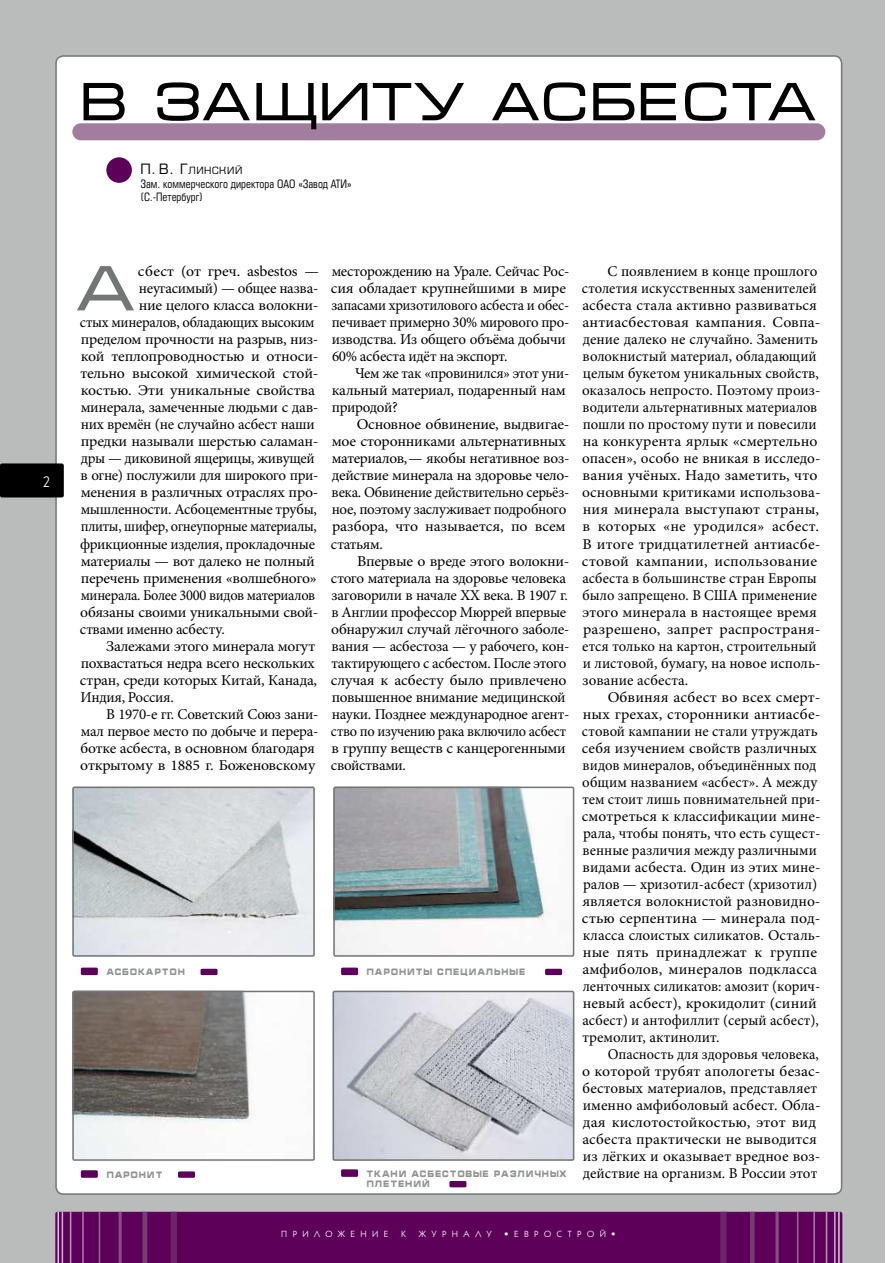
<style>
.page{position:relative;width:893px;height:1263px;background:#fff}
.page>*{position:absolute;margin:0;border:0;box-sizing:border-box;transform-origin:0 0}
.t1{font:64.8px "Micra C";color:#737676}
.t2{font:54.6px "Micra C";color:#000}
.t3{font:15px/17px "Minion Pro";letter-spacing:-.005em;color:#000;scale:1.05 1}
.t4{font:15px/17px "Minion Pro";letter-spacing:-.005em;color:#000}
.t5{font:15px/17px "Minion Pro";letter-spacing:-.005em;color:#000;scale:.96 1}
.t6{font:15px "Minion Pro";letter-spacing:-.005em;color:#000;scale:1.04 1}
.t7{font:15px "Minion Pro";letter-spacing:-.005em;color:#000;scale:.95 1}
.t8{font:700 15px "Repriza C";color:#fff}
.t9{font:11.25px/13.5px "Europe Condensed C";color:#000}
.t10{font:10.5px "Eurofont C";letter-spacing:.055em;color:#000}
.t11{font:700 9px/10.5px "Micra C";letter-spacing:.1em;color:#909392;scale:.75 1}
.t12{font:9px "Kabel Book C";letter-spacing:.61em;color:#fff}
.s1{font-size:15px}
</style>
<div class="page">
<div style="left:0;top:0;width:884px;height:1263px;background:#babcbc"></div>
<div style="left:55px;top:1212px;width:787px;height:51px;background:#5d005a"></div>
<hr style="left:57px;top:1212px;width:2px;height:51px;background:#d7c7d8">
<hr style="left:62px;top:1212px;width:1px;height:51px;background:#c4aec4">
<hr style="left:70px;top:1212px;width:1px;height:51px;background:#b395b1">
<hr style="left:82px;top:1212px;width:2px;height:51px;background:#a27d9f">
<hr style="left:99px;top:1212px;width:1px;height:51px;background:#926790">
<hr style="left:119px;top:1212px;width:3px;height:51px;background:#835181">
<div style="left:142px;top:1212px;width:5px;height:51px;background:#763c72"></div>
<div style="left:171px;top:1212px;width:6px;height:51px;background:#692566"></div>
<hr style="left:838px;top:1212px;width:1px;height:51px;background:#d7c7d8">
<hr style="left:834px;top:1212px;width:1px;height:51px;background:#c4aec4">
<hr style="left:825px;top:1212px;width:2px;height:51px;background:#b395b1">
<hr style="left:813px;top:1212px;width:2px;height:51px;background:#a27d9f">
<hr style="left:796px;top:1212px;width:2px;height:51px;background:#926790">
<hr style="left:775px;top:1212px;width:3px;height:51px;background:#835181">
<hr style="left:750px;top:1212px;width:4px;height:51px;background:#763c72">
<div style="left:720px;top:1212px;width:6px;height:51px;background:#692566"></div>
<div style="left:56px;top:56px;width:785px;height:1138px;background:#fff;border-radius:7px"></div>
<div style="left:72px;top:123px;width:753px;height:17px;background:#a27d9f"></div>
<div style="left:106px;top:157px;width:26px;height:26px;background:#5d005a;border-radius:50%"></div>
<svg style="left:72px;top:786px;width:243px;height:171px;background:#cdd1d4"></svg>
<svg style="left:72px;top:990px;width:243px;height:171px"></svg>
<svg style="left:333px;top:786px;width:242px;height:171px"></svg>
<svg style="left:332px;top:990px;width:243px;height:171px;background:#c7c9d0"></svg>
<div style="left:81px;top:968px;width:17px;height:7px;background:#5d005a;border-radius:2px"></div>
<div style="left:200px;top:969px;width:17px;height:6px;background:#5d005a;border-radius:2px"></div>
<div style="left:81px;top:1170px;width:17px;height:8px;background:#5d005a"></div>
<div style="left:178px;top:1171px;width:17px;height:7px;background:#5d005a;border-radius:2px"></div>
<div style="left:341px;top:968px;width:17px;height:7px;background:#5d005a;border-radius:2px"></div>
<div style="left:545px;top:969px;width:17px;height:6px;background:#5d005a;border-radius:2px"></div>
<div style="left:341px;top:1169px;width:17px;height:8px;background:#5d005a;border-radius:2px"></div>
<div style="left:449px;top:1181px;width:17px;height:6px;background:#5d005a;border-radius:2px"></div>
<div style="left:0;top:463px;width:64px;height:34px;background:#000;border-radius:2px"></div>
<p class="t8" style="left:43px;top:473px;width:8px">2</p>
<h2 class="t2" style="left:81px;top:82px;width:737px">В ЗАЩИТУ АСБЕСТА</h2>
<p class="t10" style="left:140px;top:164px;width:103px"><span class="s1">П. В. Г</span>ЛИНСКИЙ</p>
<p class="t9" style="left:140px;top:178px;width:213px">Зам. коммерческого директора ОАО «Завод АТИ» (С.-Петербург)</p>
<h1 class="t1" style="left:76px;top:265px;width:61px">А</h1>
<p class="t3" style="left:138px;top:264px;width:174px">сбест (от греч. asbestos —</p>
<p class="t4" style="left:139px;top:281px;width:181px">неугасимый) — общее назва-</p>
<p class="t3" style="left:139px;top:298px;width:173px">ние целого класса волокни-</p>
<p class="t4" style="left:80px;top:315px;width:236px">стых минералов, обладающих высоким</p>
<p class="t6" style="left:81px;top:334px;width:230px">пределом прочности на разрыв, низ-</p>
<p class="t3" style="left:81px;top:349px;width:228px">кой теплопроводностью и относи-</p>
<p class="t3" style="left:80px;top:366px;width:228px">тельно высокой химической стой-</p>
<p class="t3" style="left:81px;top:383px;width:225px">костью. Эти уникальные свойства</p>
<p class="t4" style="left:81px;top:401px;width:239px">минерала, замеченные людьми с дав-</p>
<p class="t4" style="left:81px;top:418px;width:235px">них времён (не случайно асбест наши</p>
<p class="t3" style="left:81px;top:435px;width:228px">предки называли шерстью саламан-</p>
<p class="t4" style="left:81px;top:452px;width:235px">дры — диковиной ящерицы, живущей</p>
<p class="t4" style="left:81px;top:469px;width:239px">в огне) послужили для широкого при-</p>
<p class="t3" style="left:81px;top:486px;width:228px">менения в различных отраслях про-</p>
<p class="t4" style="left:81px;top:503px;width:238px">мышленности. Асбоцементные трубы,</p>
<p class="t7" style="left:81px;top:521px;width:250px">плиты, шифер, огнеупорные материалы,</p>
<p class="t4" style="left:80px;top:537px;width:236px">фрикционные изделия, прокладочные</p>
<p class="t3" style="left:81px;top:554px;width:224px">материалы — вот далеко не полный</p>
<p class="t6" style="left:81px;top:572px;width:228px">перечень применения «волшебного»</p>
<p class="t5" style="left:81px;top:588px;width:246px">минерала. Более 3000 видов материалов</p>
<p class="t6" style="left:80px;top:606px;width:231px">обязаны своими уникальными свой-</p>
<p class="t4" style="left:80px;top:622px;width:146px">ствами именно асбесту.</p>
<p class="t6" style="left:106px;top:640px;width:202px">Залежами этого минерала могут</p>
<p class="t4" style="left:81px;top:656px;width:235px">похвастаться недра всего нескольких</p>
<p class="t6" style="left:80px;top:674px;width:229px">стран, среди которых Китай, Канада,</p>
<p class="t4" style="left:80px;top:690px;width:95px">Индия, Россия.</p>
<p class="t4" style="left:106px;top:707px;width:214px">В 1970-е гг. Советский Союз зани-</p>
<p class="t4" style="left:81px;top:724px;width:239px">мал первое место по добыче и перера-</p>
<p class="t4" style="left:81px;top:741px;width:236px">ботке асбеста, в основном благодаря</p>
<p class="t3" style="left:80px;top:758px;width:225px">открытому в 1885 г. Боженовскому</p>
<p class="t4" style="left:331px;top:264px;width:240px">месторождению на Урале. Сейчас Рос&shy;сия обладает крупнейшими в мире запасами хризотилового асбеста и обес&shy;печивает примерно 30% мирового про&shy;изводства. Из общего объёма добычи 60% асбеста идёт на экспорт.</p>
<p class="t4" style="left:332px;top:366px;width:239px;text-indent:23px">Чем же так «провинился» этот уни&shy;кальный материал, подаренный нам природой?</p>
<p class="t3" style="left:331px;top:418px;width:229px;text-indent:26px">Основное обвинение, выдвигае&shy;мое сторонниками альтернативных материалов, — якобы негативное воз&shy;действие минерала на здоровье чело&shy;века. Обвинение действительно серьёз&shy;ное, поэтому заслуживает подробного разбора, что называется, по всем статьям.</p>
<p class="t3" style="left:331px;top:554px;width:229px;text-indent:26px">Впервые о вреде этого волокни&shy;стого материала на здоровье человека заговорили в начале XX века. В 1907 г. в Англии профессор Мюррей впервые обнаружил случай лёгочного заболе&shy;вания — асбестоза — у рабочего, кон&shy;тактирующего с асбестом. После этого случая к асбесту было привлечено повышенное внимание медицинской науки. Позднее международное агент&shy;ство по изучению рака включило асбест в группу веществ с канцерогенными свойствами.</p>
<p class="t11" style="left:106px;top:967px;width:107px">Асбокартон</p>
<p class="t11" style="left:106px;top:1169px;width:77px">Паронит</p>
<p class="t11" style="left:366px;top:967px;width:213px">Парониты специальные</p>
<p class="t11" style="left:366px;top:1168px;width:268px">Ткани асбестовые различных плетений</p>
<p class="t4" style="left:582px;top:264px;width:240px;text-indent:26px">С появлением в конце прошлого столетия искусственных заменителей асбеста стала активно развиваться антиасбестовая кампания. Совпа&shy;дение далеко не случайно. Заменить волокнистый материал, обладающий целым букетом уникальных свойств, оказалось непросто. Поэтому произ&shy;водители альтернативных материалов пошли по простому пути и повесили на конкурента ярлык «смертельно опасен», особо не вникая в исследо&shy;вания учёных. Надо заметить, что основными критиками использова&shy;ния минерала выступают страны, в которых «не уродился» асбест.<br>В итоге тридцатилетней антиасбе&shy;стовой кампании, использование асбеста в большинстве стран Европы было запрещено. В США применение этого минерала в настоящее время разрешено, запрет распространя&shy;ется только на картон, строительный и листовой, бумагу, на новое исполь&shy;зование асбеста.</p>
<p class="t3" style="left:582px;top:690px;width:229px;text-indent:26px">Обвиняя асбест во всех смерт&shy;ных грехах, сторонники антиасбе&shy;стовой кампании не стали утруждать себя изучением свойств различных видов минералов, объединённых под общим названием «асбест». А между тем стоит лишь повнимательней при&shy;смотреться к классификации мине&shy;рала, чтобы понять, что есть сущест&shy;венные различия между различными видами асбеста. Один из этих мине&shy;ралов — хризотил-асбест (хризотил) является волокнистой разновидно&shy;стью серпентина — минерала под&shy;класса слоистых силикатов. Осталь&shy;ные пять принадлежат к группе амфиболов, минералов подкласса ленточных силикатов: амозит (корич&shy;невый асбест), крокидолит (синий асбест) и антофиллит (серый асбест), тремолит, актинолит.</p>
<p class="t5" style="left:582px;top:1047px;width:250px;text-indent:26px">Опасность для здоровья человека, о которой трубят апологеты безас&shy;бестовых материалов, представляет именно амфиболовый асбест. Обла&shy;дая кислотостойкостью, этот вид асбеста практически не выводится из лёгких и оказывает вредное воз&shy;действие на организм. В России этот</p>
<p class="t12" style="left:281px;top:1229px;width:109px">ПРИЛОЖЕНИЕ</p>
<p class="t12" style="left:401px;top:1229px;width:6px">К</p>
<p class="t12" style="left:419px;top:1229px;width:74px">ЖУРНАЛУ</p>
<p class="t12" style="left:504px;top:1229px;width:113px">•ЕВРОСТРОЙ•</p>
</div>
